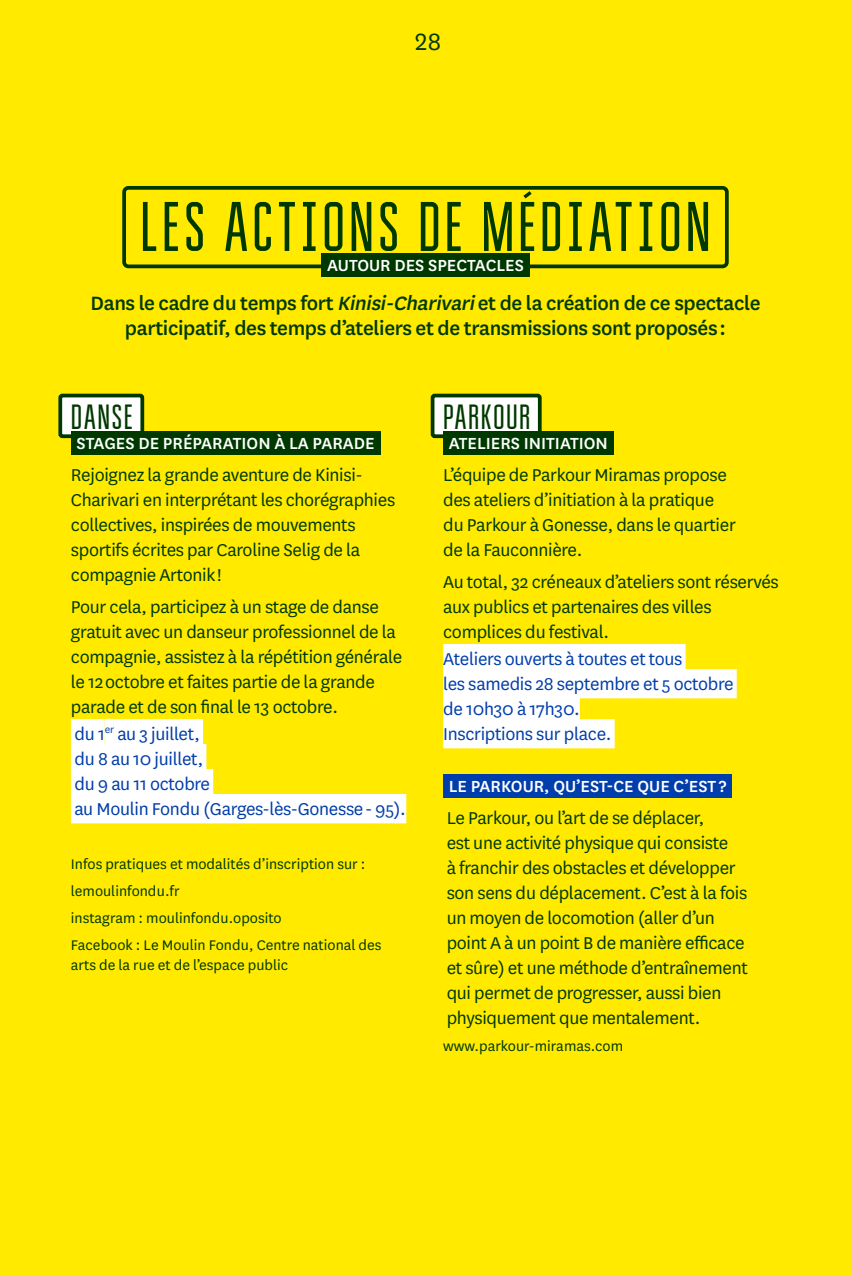
<style>
.page{position:relative;width:851px;height:1276px;background:#fff}
.page>*{position:absolute;margin:0;border:0;box-sizing:border-box;transform-origin:0 0}
.t1{font:70px "Bravo SC";letter-spacing:.05em;color:#003900}
.t2{font:35px "Bravo SC";letter-spacing:.04em;color:#003900}
.t3{font:27.5px "National";color:#003900}
.t4{font:500 22.5px/25px "National";letter-spacing:-.015em;color:#003900;text-align:center}
.t5{font:20px/25px "National";letter-spacing:-.015em;color:#003900}
.t6{font:20px/25px "National";letter-spacing:-.015em;color:#003eab}
.t7{font:500 18.75px "National";color:#fff}
.t8{font:16.25px/27px "National";color:#003900}
.s1{font-style:italic}
</style>
<div class="page">
<div style="left:0;top:0;width:850px;height:1276px;background:#ffea00"></div>
<div style="left:122px;top:186px;width:606px;height:82px;border:4px solid #003900;border-radius:4px"></div>
<div style="left:321px;top:253px;width:208px;height:24px;background:#003900"></div>
<div style="left:60px;top:395px;width:82px;height:41px;background:#fff;border-radius:2px"></div>
<div style="left:58px;top:394px;width:86px;height:44px;border:4px solid #003900;border-radius:2px"></div>
<div style="left:71px;top:431px;width:309px;height:23px;background:#003900"></div>
<div style="left:71px;top:719px;width:34px;height:29px;background:#fff"></div>
<div style="left:105px;top:719px;width:9px;height:29px;background:#fff"></div>
<div style="left:114px;top:719px;width:89px;height:29px;background:#fff"></div>
<div style="left:71px;top:744px;width:135px;height:29px;background:#fff"></div>
<div style="left:71px;top:769px;width:142px;height:29px;background:#fff"></div>
<div style="left:71px;top:794px;width:335px;height:29px;background:#fff"></div>
<div style="left:432px;top:395px;width:107px;height:41px;background:#fff;border-radius:2px"></div>
<div style="left:430px;top:394px;width:111px;height:44px;border:4px solid #003900;border-radius:2px"></div>
<div style="left:443px;top:431px;width:170px;height:23px;background:#003900"></div>
<div style="left:443px;top:644px;width:242px;height:29px;background:#fff"></div>
<div style="left:443px;top:669px;width:293px;height:29px;background:#fff"></div>
<div style="left:443px;top:694px;width:136px;height:29px;background:#fff"></div>
<div style="left:443px;top:719px;width:171px;height:29px;background:#fff"></div>
<div style="left:443px;top:774px;width:289px;height:24px;background:#003eab"></div>
<h3 class="t3" style="left:415px;top:24px;width:27px">28</h3>
<h1 class="t1" style="left:140px;top:189px;width:572px">LES ACTIONS DE MÉDIATION</h1>
<p class="t7" style="left:327px;top:252px;width:198px">AUTOUR DES SPECTACLES</p>
<p class="t4" style="left:90px;top:289px;width:671px">Dans le cadre du temps fort <span class="s1">Kinisi-Charivari</span>et de la création de ce spectacle participatif, des temps d’ateliers et de transmissions sont proposés :</p>
<h2 class="t2" style="left:71px;top:398px;width:64px">DANSE</h2>
<p class="t7" style="left:77px;top:430px;width:299px">STAGES DE PRÉPARATION À LA PARADE</p>
<p class="t5" style="left:71px;top:461px;width:326px">Rejoignez la grande aventure de Kinisi-Charivari en interprétant les chorégraphies collectives, inspirées de mouvements sportifs écrites par Caroline Selig de la compagnie Artonik !</p>
<p class="t5" style="left:71px;top:593px;width:333px">Pour cela, participez à un stage de danse gratuit avec un danseur professionnel de la compagnie, assistez à la répétition générale le 12 octobre et faites partie de la grande parade et de son final le 13 octobre.</p>
<p class="t6" style="left:74px;top:720px;width:333px">du 1<sup>er</sup> au 3 juillet,<br>du 8 au 10 juillet,<br>du 9 au 11 octobre<br>au Moulin Fondu (Garges-lès-Gonesse - 95).</p>
<p class="t8" style="left:71px;top:850px;width:312px">Infos pratiques et modalités d’inscription sur : lemoulinfondu.fr<br>instagram : moulinfondu.oposito<br>Facebook : Le Moulin Fondu, Centre national des</p>
<p class="t8" style="left:71px;top:951px;width:219px">arts de la rue et de l’espace public</p>
<h2 class="t2" style="left:443px;top:398px;width:89px">PARKOUR</h2>
<p class="t7" style="left:449px;top:430px;width:160px">ATELIERS INITIATION</p>
<p class="t5" style="left:443px;top:461px;width:294px">L’équipe de Parkour Miramas propose des ateliers d’initiation à la pratique du Parkour à Gonesse, dans le quartier de la Fauconnière.</p>
<p class="t5" style="left:443px;top:568px;width:337px">Au total, 32 créneaux d’ateliers sont réservés aux publics et partenaires des villes complices du festival.</p>
<p class="t6" style="left:443px;top:645px;width:292px">Ateliers ouverts à toutes et tous<br>les samedis 28 septembre et 5 octobre de 10h30 à 17h30.<br>Inscriptions sur place.</p>
<p class="t7" style="left:449px;top:773px;width:279px">LE PARKOUR, QU’EST-CE QUE C’EST ?</p>
<p class="t5" style="left:446px;top:804px;width:302px">Le Parkour, ou l’art de se déplacer,<br>est une activité physique qui consiste<br>à franchir des obstacles et développer son sens du déplacement. C’est à la fois un moyen de locomotion (aller d’un point A à un point B de manière efficace et sûre) et une méthode d’entraînement qui permet de progresser, aussi bien physiquement que mentalement.</p>
<p class="t8" style="left:443px;top:1032px;width:181px">www.parkour-miramas.com</p>
</div>
